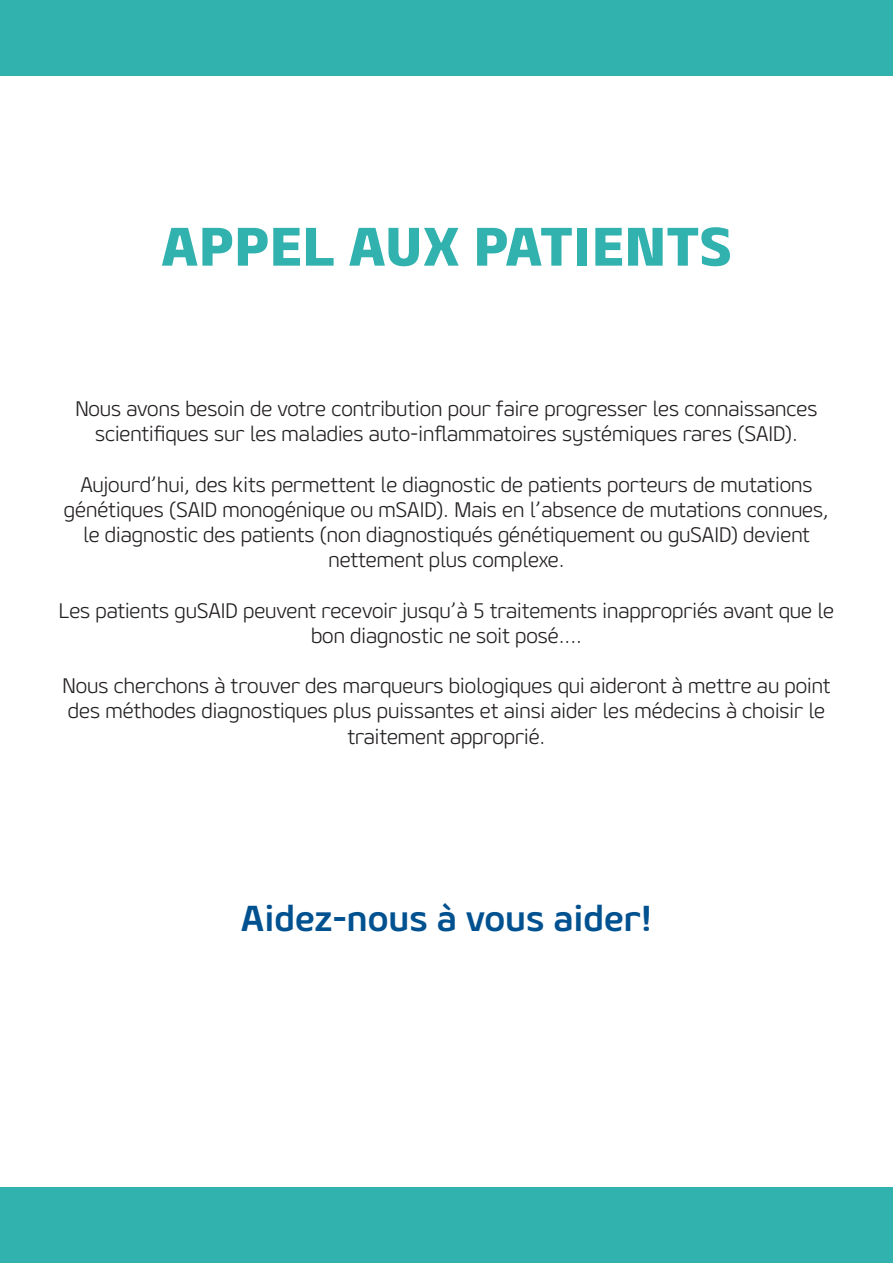
<style>
.page{position:relative;width:893px;height:1263px;background:#fff}
.page>*{position:absolute;margin:0;border:0;box-sizing:border-box;transform-origin:0 0}
.t1{font:800 54px "Geon";color:#31b2af}
.t2{font:700 36px "Geon";color:#005190}
.t3{font:300 21px/25.2px "Geon";color:#231f20;text-align:center}
</style>
<div class="page">
<div style="left:0;top:0;width:893px;height:76px;background:#31b2af"></div>
<div style="left:0;top:1187px;width:893px;height:76px;background:#31b2af"></div>
<p class="t1" style="left:161px;top:211px;width:573px">APPEL AUX PATIENTS</p>
<p class="t3" style="left:75px;top:395px;width:744px">Nous avons besoin de votre contribution pour faire progresser les connaissances scientifiques sur les maladies auto-inflammatoires systémiques rares (SAID).</p>
<p class="t3" style="left:80px;top:471px;width:734px">Aujourd’hui, des kits permettent le diagnostic de patients porteurs de mutations</p>
<p class="t3" style="left:64px;top:496px;width:767px">génétiques (SAID monogénique ou mSAID). Mais en l’absence de mutations connues, le diagnostic des patients (non diagnostiqués génétiquement ou guSAID) devient</p>
<p class="t3" style="left:328px;top:547px;width:238px">nettement plus complexe.</p>
<p class="t3" style="left:59px;top:597px;width:777px">Les patients guSAID peuvent recevoir jusqu’à 5 traitements inappropriés avant que le bon diagnostic ne soit posé....</p>
<p class="t3" style="left:63px;top:673px;width:769px">Nous cherchons à trouver des marqueurs biologiques qui aideront à mettre au point des méthodes diagnostiques plus puissantes et ainsi aider les médecins à choisir le traitement approprié.</p>
<p class="t2" style="left:241px;top:894px;width:412px">Aidez-nous à vous aider!</p>
</div>
